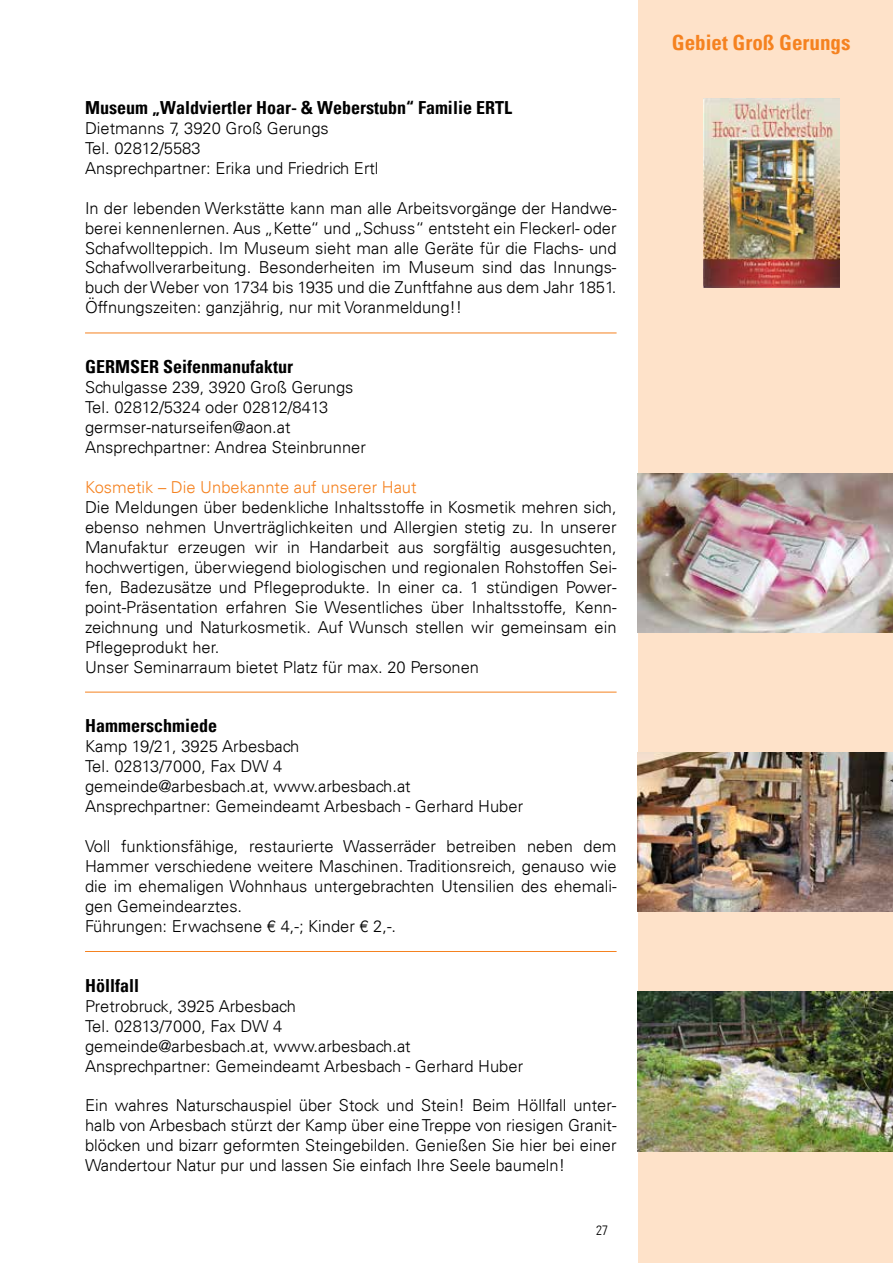
<style>
.page{position:relative;width:893px;height:1263px;background:#fff}
.page>*{position:absolute;margin:0;border:0;box-sizing:border-box;transform-origin:0 0}
.t1{font:700 condensed 21px "Univers";color:#f58220}
.t2{font:700 condensed 18px "Univers";color:#000}
.t3{font:300 16.5px/20px "Univers";color:#000}
.t4{font:300 16.5px "Univers";color:#f58220}
.t5{font:300 condensed 13.5px "Univers LT";color:#000}
</style>
<div class="page">
<div style="left:638px;top:0;width:255px;height:1263px;background:#fee2c9"></div>
<hr style="left:85px;top:333px;width:532px;height:1px;background:#f58220">
<hr style="left:85px;top:692px;width:532px;height:1px;background:#f58220">
<hr style="left:85px;top:951px;width:532px;height:1px;background:#f58220">
<img style="left:638px;top:473px;width:255px;height:160px">
<img style="left:638px;top:752px;width:255px;height:160px">
<img style="left:638px;top:992px;width:255px;height:159px">
<img style="left:704px;top:99px;width:136px;height:189px">
<p class="t2" style="left:85px;top:96px;width:428px">Museum „Waldviertler Hoar- &amp; Weberstubn“ Familie ERTL</p>
<p class="t3" style="left:85px;top:118px;width:295px">Dietmanns 7, 3920 Groß Gerungs<br>Tel. 02812/5583<br>Ansprechpartner: Erika und Friedrich Ertl</p>
<p class="t3" style="left:85px;top:198px;width:533px;text-align:justify">In der lebenden Werkstätte kann man alle Arbeitsvorgänge der Handwe&shy;berei kennenlernen. Aus „Kette“ und „Schuss“ entsteht ein Fleckerl- oder Schafwollteppich. Im Museum sieht man alle Geräte für die Flachs- und Schafwollverarbeitung. Besonderheiten im Museum sind das Innungs&shy;buch der Weber von 1734 bis 1935 und die Zunftfahne aus dem Jahr 1851.<br>Öffnungszeiten: ganzjährig, nur mit Voranmeldung!!</p>
<p class="t2" style="left:85px;top:356px;width:210px">GERMSER Seifenmanufaktur</p>
<p class="t3" style="left:85px;top:377px;width:282px">Schulgasse 239, 3920 Groß Gerungs Tel. 02812/5324 oder 02812/8413 germser-naturseifen@aon.at Ansprechpartner: Andrea Steinbrunner</p>
<p class="t4" style="left:85px;top:477px;width:333px">Kosmetik – Die Unbekannte auf unserer Haut</p>
<p class="t3" style="left:85px;top:497px;width:533px">Die Meldungen über bedenkliche Inhaltsstoffe in Kosmetik mehren sich, ebenso nehmen Unverträglichkeiten und Allergien stetig zu. In unserer Manufaktur erzeugen wir in Handarbeit aus sorgfältig ausgesuchten, hochwertigen, überwiegend biologischen und regionalen Rohstoffen Sei&shy;fen, Badezusätze und Pflegeprodukte. In einer ca. 1 stündigen Power&shy;point-Präsentation erfahren Sie Wesentliches über Inhaltsstoffe, Kenn&shy;zeichnung und Naturkosmetik. Auf Wunsch stellen wir gemeinsam ein Pflegeprodukt her.<br>Unser Seminarraum bietet Platz für max. 20 Personen</p>
<p class="t2" style="left:85px;top:715px;width:133px">Hammerschmiede</p>
<p class="t3" style="left:85px;top:736px;width:440px">Kamp 19/21, 3925 Arbesbach<br>Tel. 02813/7000, Fax DW 4<br>gemeinde@arbesbach.at, www.arbesbach.at Ansprechpartner: Gemeindeamt Arbesbach - Gerhard Huber</p>
<p class="t3" style="left:85px;top:836px;width:533px">Voll funktionsfähige, restaurierte Wasserräder betreiben neben dem Hammer verschiedene weitere Maschinen. Traditionsreich, genauso wie die im ehemaligen Wohnhaus untergebrachten Utensilien des ehemali&shy;gen Gemeindearztes.<br>Führungen: Erwachsene € 4,-; Kinder € 2,-.</p>
<p class="t2" style="left:85px;top:974px;width:56px">Höllfall</p>
<p class="t3" style="left:85px;top:996px;width:440px">Pretrobruck, 3925 Arbesbach<br>Tel. 02813/7000, Fax DW 4<br>gemeinde@arbesbach.at, www.arbesbach.at Ansprechpartner: Gemeindeamt Arbesbach - Gerhard Huber</p>
<p class="t3" style="left:85px;top:1096px;width:533px;text-align:justify">Ein wahres Naturschauspiel über Stock und Stein! Beim Höllfall unter&shy;halb von Arbesbach stürzt der Kamp über eine Treppe von riesigen Granit&shy;blöcken und bizarr geformten Steingebilden. Genießen Sie hier bei einer Wandertour Natur pur und lassen Sie einfach Ihre Seele baumeln!</p>
<p class="t5" style="left:596px;top:1222px;width:13px">27</p>
<p class="t1" style="left:672px;top:30px;width:180px">Gebiet Groß Gerungs</p>
</div>
